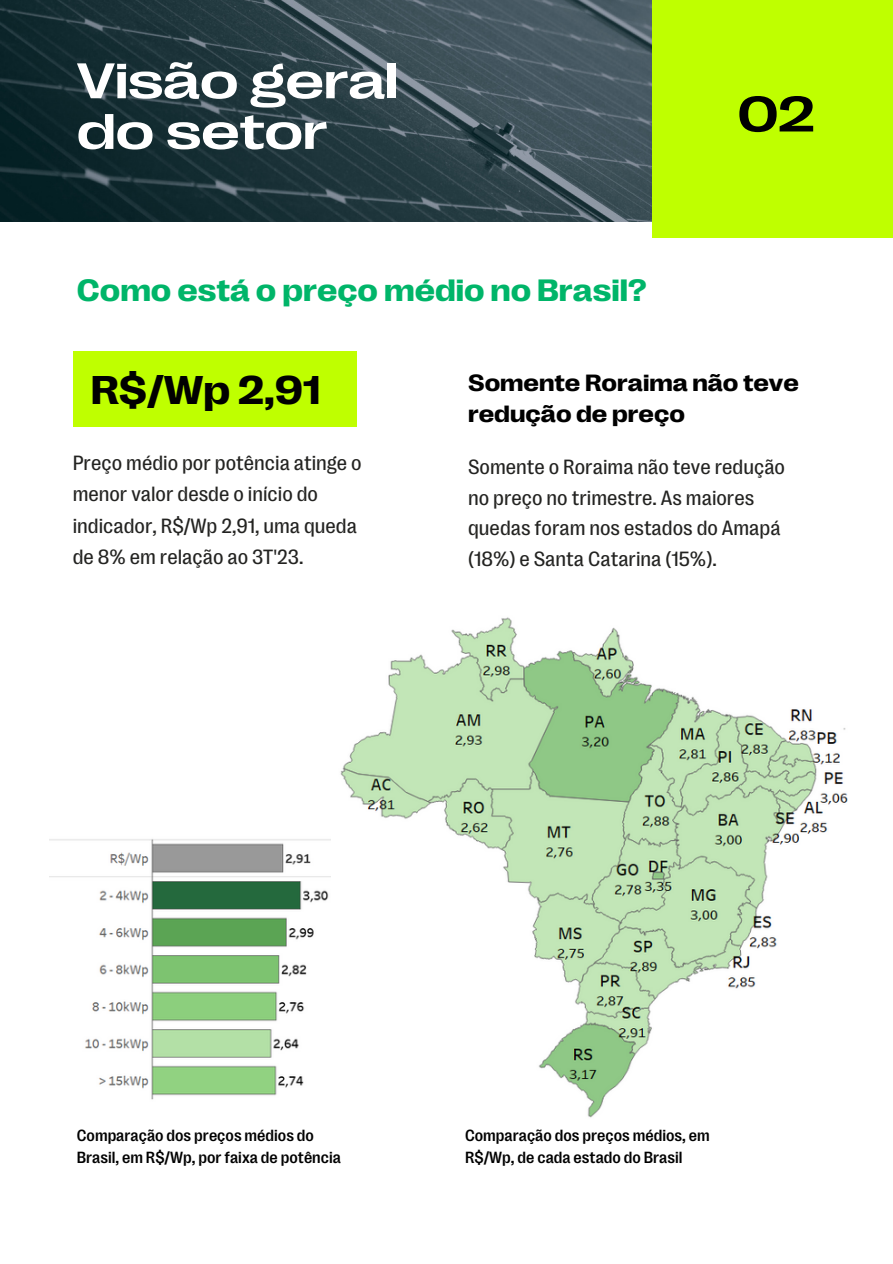
<style>
.page{position:relative;width:893px;height:1264px;background:#fff}
.page>*{position:absolute;margin:0;border:0;box-sizing:border-box;transform-origin:0 0}
.t1{font:500 51px/50.7px "Right Grotesk Spatial";color:#fff}
.t2{font:500 51px "Right Grotesk Spatial";color:#000}
.t3{font:700 expanded 40.95px "Right Grotesk";color:#000}
.t4{font:700 expanded 31.5px "Right Grotesk";color:#00b569}
.t5{font:700 expanded 24px/30.3px "Right Grotesk";color:#000}
.t6{font:21px/31.5px "Right Grotesk";color:#232321}
.t7{font:500 16.5px/22.5px "Right Grotesk";color:#000}
</style>
<div class="page">
<div style="left:73px;top:352px;width:283px;height:75px;background:#bfff00"></div>
<img style="left:0;top:0;width:652px;height:222px">
<div style="left:652px;top:0;width:240px;height:237px;background:#bfff00"></div>
<img style="left:330px;top:617px;width:517px;height:501px">
<img style="left:49px;top:839px;width:281px;height:261px">
<p class="t1" style="left:77px;top:60px;width:323px">Visão geral do setor</p>
<p class="t4" style="left:77px;top:280px;width:571px">Como está o preço médio no Brasil?</p>
<p class="t2" style="left:737px;top:97px;width:78px">02</p>
<p class="t3" style="left:91px;top:376px;width:231px">R$/Wp 2,91</p>
<p class="t6" style="left:73px;top:448px;width:290px">Preço médio por potência atinge o menor valor desde o início do indicador, R$/Wp 2,91, uma queda de 8% em relação ao 3T'23.</p>
<p class="t5" style="left:468px;top:370px;width:332px">Somente Roraima não teve redução de preço</p>
<p class="t6" style="left:468px;top:453px;width:318px;line-height:30.8px">Somente o Roraima não teve redução no preço no trimestre. As maiores quedas foram nos estados do Amapá (18%) e Santa Catarina (15%).</p>
<p class="t7" style="left:77px;top:1124px;width:266px">Comparação dos preços médios do<br>Brasil, em R$/Wp, por faixa de potência</p>
<p class="t7" style="left:465px;top:1124px;width:246px">Comparação dos preços médios, em<br>R$/Wp, de cada estado do Brasil</p>
</div>
